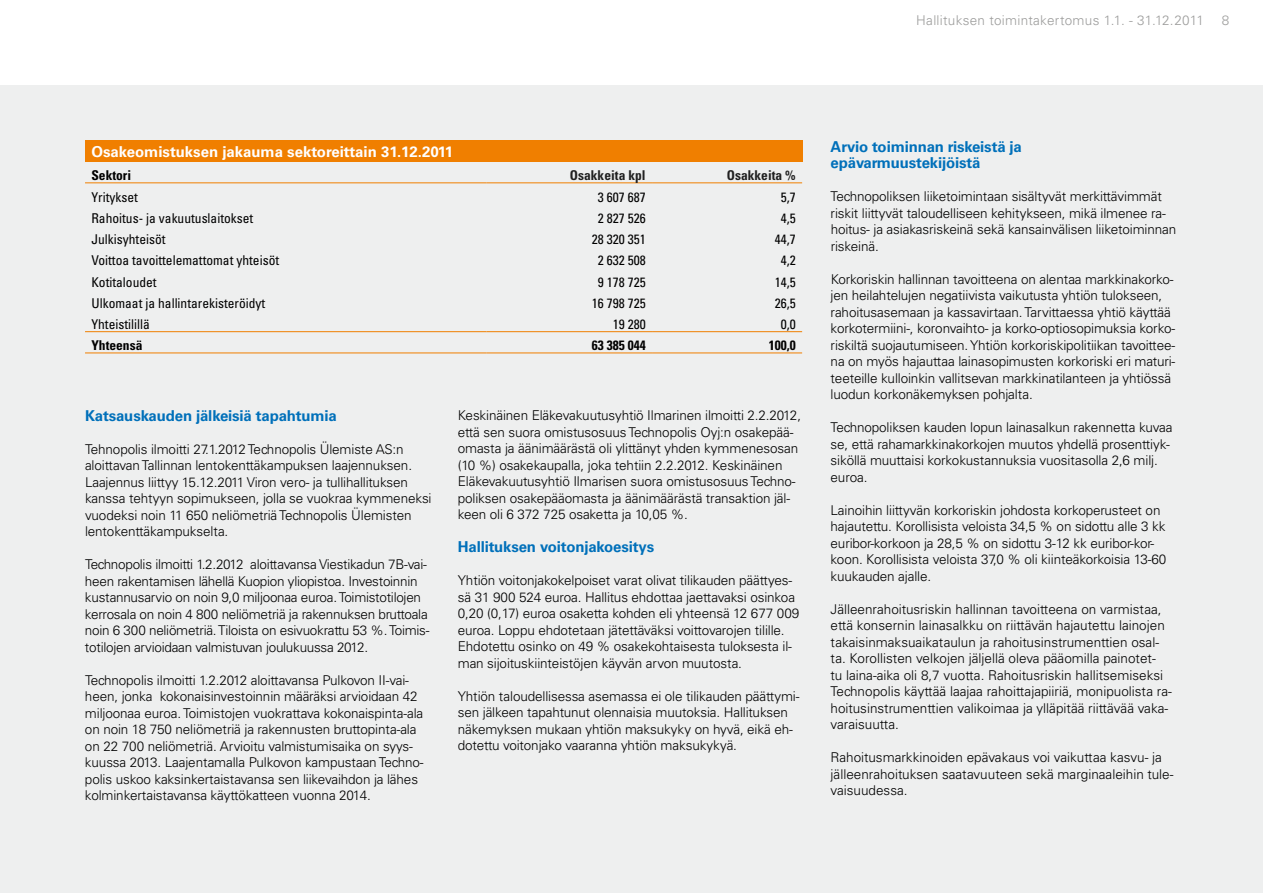
<style>
.page{position:relative;width:1263px;height:893px;background:#fff}
.page>*{position:absolute;margin:0;border:0;box-sizing:border-box;transform-origin:0 0}
.t1{font:700 15px/16.5px "Univers";letter-spacing:-.01em;color:#0070ba}
.t2{font:700 15px "Univers";color:#fff}
.t3{font:300 13.5px/16.5px "Univers";letter-spacing:-.01em;color:#000}
.t4{font:condensed 13.5px "Univers";color:#000}
.t5{font:300 13.5px "Univers";letter-spacing:.02em;color:#9d9d9c}
.t6{font:700 condensed 13.5px "Univers";color:#000}
.t7{font:700 condensed 13.5px "Univers";color:#202020}
</style>
<div class="page">
<div style="left:0;top:85px;width:1263px;height:808px;background:#eeefef"></div>
<div style="left:85px;top:140px;width:717px;height:22px;background:#f07f00"></div>
<hr style="left:85px;top:182px;width:402px;height:1px;background:#f07f00">
<hr style="left:487px;top:182px;width:165px;height:1px;background:#f07f00">
<hr style="left:652px;top:182px;width:150px;height:1px;background:#f07f00">
<hr style="left:85px;top:331px;width:402px;height:1px;background:#f07f00">
<hr style="left:487px;top:331px;width:165px;height:1px;background:#f07f00">
<hr style="left:652px;top:331px;width:150px;height:1px;background:#f07f00">
<hr style="left:85px;top:353px;width:402px;height:1px;background:#f07f00">
<hr style="left:487px;top:353px;width:165px;height:1px;background:#f07f00">
<hr style="left:652px;top:353px;width:150px;height:1px;background:#f07f00">
<p class="t5" style="left:916px;top:12px;width:290px">Hallituksen toimintakertomus 1.1. - 31.12.2011</p>
<p class="t5" style="left:1222px;top:12px;width:9px">8</p>
<p class="t2" style="left:91px;top:143px;width:363px">Osakeomistuksen jakauma sektoreittain 31.12.2011</p>
<p class="t6" style="left:91px;top:167px;width:41px">Sektori</p>
<p class="t7" style="left:570px;top:167px;width:77px">Osakkeita kpl</p>
<p class="t7" style="left:727px;top:167px;width:70px">Osakkeita %</p>
<p class="t4" style="left:91px;top:188px;width:48px">Yritykset</p>
<p class="t4" style="left:598px;top:188px;width:49px">3 607 687</p>
<p class="t4" style="left:781px;top:188px;width:16px">5,7</p>
<p class="t4" style="left:91px;top:209px;width:163px">Rahoitus- ja vakuutuslaitokset</p>
<p class="t4" style="left:598px;top:209px;width:49px">2 827 526</p>
<p class="t4" style="left:781px;top:209px;width:16px">4,5</p>
<p class="t4" style="left:91px;top:231px;width:76px">Julkisyhteisöt</p>
<p class="t4" style="left:592px;top:231px;width:55px">28 320 351</p>
<p class="t4" style="left:775px;top:231px;width:22px">44,7</p>
<p class="t4" style="left:91px;top:252px;width:189px">Voittoa tavoittelemattomat yhteisöt</p>
<p class="t4" style="left:598px;top:252px;width:49px">2 632 508</p>
<p class="t4" style="left:781px;top:252px;width:16px">4,2</p>
<p class="t4" style="left:91px;top:273px;width:67px">Kotitaloudet</p>
<p class="t4" style="left:598px;top:273px;width:49px">9 178 725</p>
<p class="t4" style="left:775px;top:273px;width:22px">14,5</p>
<p class="t4" style="left:91px;top:295px;width:175px">Ulkomaat ja hallintarekisteröidyt</p>
<p class="t4" style="left:592px;top:295px;width:55px">16 798 725</p>
<p class="t4" style="left:775px;top:295px;width:22px">26,5</p>
<p class="t4" style="left:91px;top:316px;width:60px">Yhteistilillä</p>
<p class="t4" style="left:613px;top:316px;width:34px">19 280</p>
<p class="t4" style="left:781px;top:316px;width:16px">0,0</p>
<p class="t6" style="left:91px;top:337px;width:53px">Yhteensä</p>
<p class="t6" style="left:592px;top:337px;width:55px">63 385 044</p>
<p class="t6" style="left:769px;top:337px;width:28px">100,0</p>
<p class="t1" style="left:85px;top:407px;width:253px">Katsauskauden jälkeisiä tapahtumia</p>
<p class="t3" style="left:85px;top:441px;width:348px">Tehnopolis ilmoitti 27.1.2012Technopolis Ülemiste AS:n aloittavanTallinnan lentokenttäkampuksen laajennuksen.<br>Laajennus liittyy 15.12.2011 Viron vero- ja tullihallituksen kanssa tehtyyn sopimukseen, jolla se vuokraa kymmeneksi vuodeksi noin 11 650 neliömetriäTechnopolis Ülemisten lentokenttäkampukselta.</p>
<p class="t3" style="left:85px;top:556px;width:346px">Technopolis ilmoitti 1.2.2012 aloittavansa Viestikadun 7B-vai&shy;heen rakentamisen lähellä Kuopion yliopistoa. Investoinnin kustannusarvio on noin 9,0 miljoonaa euroa.Toimistotilojen kerrosala on noin 4 800 neliömetriä ja rakennuksen bruttoala noin 6 300 neliömetriä.Tiloista on esivuokrattu 53 %.Toimis&shy;totilojen arvioidaan valmistuvan joulukuussa 2012.</p>
<p class="t3" style="left:85px;top:672px;width:340px">Technopolis ilmoitti 1.2.2012 aloittavansa Pulkovon II-vai&shy;heen, jonka kokonaisinvestoinnin määräksi arvioidaan 42 miljoonaa euroa.Toimistojen vuokrattava kokonaispinta-ala on noin 18 750 neliömetriä ja rakennusten bruttopinta-ala on 22 700 neliömetriä. Arvioitu valmistumisaika on syys&shy;kuussa 2013. Laajentamalla Pulkovon kampustaanTechno&shy;polis uskoo kaksinkertaistavansa sen liikevaihdon ja lähes kolminkertaistavansa käyttökatteen vuonna 2014.</p>
<p class="t3" style="left:458px;top:407px;width:345px">Keskinäinen Eläkevakuutusyhtiö Ilmarinen ilmoitti 2.2.2012, että sen suora omistusosuusTechnopolis Oyj:n osakepää&shy;omasta ja äänimäärästä oli ylittänyt yhden kymmenesosan (10 %) osakekaupalla, joka tehtiin 2.2.2012. Keskinäinen Eläkevakuutusyhtiö Ilmarisen suora omistusosuusTechno&shy;poliksen osakepääomasta ja äänimäärästä transaktion jäl&shy;keen oli 6 372 725 osaketta ja 10,05 %.</p>
<p class="t1" style="left:458px;top:539px;width:198px">Hallituksen voitonjakoesitys</p>
<p class="t3" style="left:458px;top:572px;width:343px">Yhtiön voitonjakokelpoiset varat olivat tilikauden päättyes&shy;sä 31 900 524 euroa. Hallitus ehdottaa jaettavaksi osinkoa 0,20 (0,17) euroa osaketta kohden eli yhteensä 12 677 009 euroa. Loppu ehdotetaan jätettäväksi voittovarojen tilille.<br>Ehdotettu osinko on 49 % osakekohtaisesta tuloksesta il&shy;man sijoituskiinteistöjen käyvän arvon muutosta.</p>
<p class="t3" style="left:458px;top:688px;width:343px">Yhtiön taloudellisessa asemassa ei ole tilikauden päättymi&shy;sen jälkeen tapahtunut olennaisia muutoksia. Hallituksen näkemyksen mukaan yhtiön maksukyky on hyvä, eikä eh&shy;dotettu voitonjako vaaranna yhtiön maksukykyä.</p>
<p class="t1" style="left:831px;top:138px;width:193px">Arvio toiminnan riskeistä ja epävarmuustekijöistä</p>
<p class="t3" style="left:831px;top:188px;width:347px">Technopoliksen liiketoimintaan sisältyvät merkittävimmät riskit liittyvät taloudelliseen kehitykseen, mikä ilmenee ra&shy;hoitus- ja asiakasriskeinä sekä kansainvälisen liiketoiminnan riskeinä.</p>
<p class="t3" style="left:831px;top:271px;width:346px">Korkoriskin hallinnan tavoitteena on alentaa markkinakorko&shy;jen heilahtelujen negatiivista vaikutusta yhtiön tulokseen, rahoitusasemaan ja kassavirtaan.Tarvittaessa yhtiö käyttää korkotermiini-, koronvaihto- ja korko-optiosopimuksia korko&shy;riskiltä suojautumiseen.Yhtiön korkoriskipolitiikan tavoittee&shy;na on myös hajauttaa lainasopimusten korkoriski eri maturi&shy;teeteille kulloinkin vallitsevan markkinatilanteen ja yhtiössä luodun korkonäkemyksen pohjalta.</p>
<p class="t3" style="left:831px;top:419px;width:343px">Technopoliksen kauden lopun lainasalkun rakennetta kuvaa se, että rahamarkkinakorkojen muutos yhdellä prosenttiyk&shy;siköllä muuttaisi korkokustannuksia vuositasolla 2,6 milj. euroa.</p>
<p class="t3" style="left:831px;top:501px;width:337px">Lainoihin liittyvän korkoriskin johdosta korkoperusteet on hajautettu. Korollisista veloista 34,5 % on sidottu alle 3 kk euribor-korkoon ja 28,5 % on sidottu 3-12 kk euribor-kor&shy;koon. Korollisista veloista 37,0 % oli kiinteäkorkoisia 13-60 kuukauden ajalle.</p>
<p class="t3" style="left:831px;top:600px;width:343px">Jälleenrahoitusriskin hallinnan tavoitteena on varmistaa, että konsernin lainasalkku on riittävän hajautettu lainojen takaisinmaksuaikataulun ja rahoitusinstrumenttien osal&shy;ta. Korollisten velkojen jäljellä oleva pääomilla painotet-<br>tu laina-aika oli 8,7 vuotta. Rahoitusriskin hallitsemiseksi Technopolis käyttää laajaa rahoittajapiiriä, monipuolista ra&shy;hoitusinstrumenttien valikoimaa ja ylläpitää riittävää vaka&shy;varaisuutta.</p>
<p class="t3" style="left:831px;top:749px;width:344px">Rahoitusmarkkinoiden epävakaus voi vaikuttaa kasvu- ja jälleenrahoituksen saatavuuteen sekä marginaaleihin tule&shy;vaisuudessa.</p>
</div>
